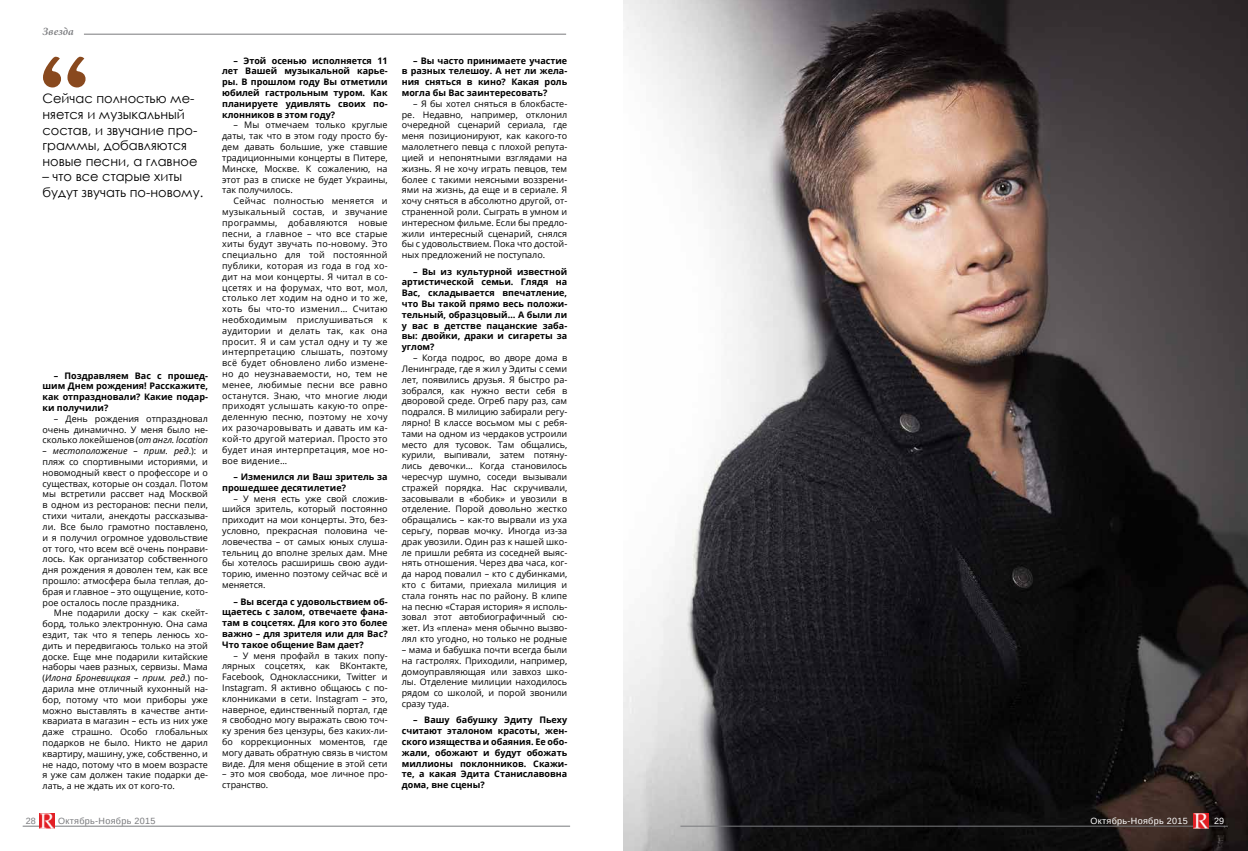
<style>
.page{position:relative;width:1248px;height:851px;background:#fff}
.page>*{position:absolute;margin:0;border:0;box-sizing:border-box;transform-origin:0 0}
.t1{font:13px/15.6px "Century Gothic";color:#000}
.t2{font:italic 600 11px "Minion Pro";letter-spacing:.005em;color:#797a7d}
.t3{font:9px/10.8px "Open Sans";color:#000;text-align:justify}
.t4{font:700 9px/10.8px "Open Sans";color:#000;text-align:justify}
.t5{font:9px "Arimo";letter-spacing:.035em;color:#797a7d}
.t6{font:9px "Arimo";letter-spacing:.035em;color:#fff}
.s1{font-style:italic}
</style>
<div class="page">
<img style="left:623px;top:0;width:624px;height:850px">
<hr style="left:84px;top:34px;width:482px;height:1px;background:#797a7d">
<svg style="left:43px;top:57px;width:42px;height:30px"></svg>
<hr style="left:23px;top:825px;width:547px;height:1px;background:#797a7d">
<hr style="left:680px;top:825px;width:547px;height:1px;background:#797a7d">
<img style="left:40px;top:813px;width:14px;height:15px">
<img style="left:1193px;top:813px;width:14px;height:15px">
<p class="t2" style="left:43px;top:23px;width:33px">Звезда</p>
<h1 class="t1" style="left:43px;top:91px;width:156px">Сейчас полностью ме&shy;няется и музыкальный состав, и звучание про&shy;граммы, добавляются новые песни, а главное</h1>
<h1 class="t1" style="left:43px;top:169px;width:162px">– что все старые хиты будут звучать по-новому.</h1>
<p class="t4" style="left:43px;top:369px;width:167px;text-indent:11px">– Поздравляем Вас с прошед&shy;шим Днем рождения! Расскажите, как отпраздновали? Какие подар&shy;ки получили?</p>
<p class="t3" style="left:43px;top:413px;width:167px;text-indent:11px">– День рождения отпраздновал очень динамично. У меня было не&shy;сколько локейшенов (<span class="s1">от англ. location</span></p>
<p class="t3" style="left:43px;top:445px;width:167px"><span class="s1">– местоположение – прим. ред</span>.): и пляж со спортивными историями, и новомодный квест о профессоре и о существах, которые он создал. Потом мы встретили рассвет над Москвой в одном из ресторанов: песни пели, стихи читали, анекдоты рассказыва&shy;ли. Все было грамотно поставлено, и я получил огромное удовольствие от того, что всем всё очень понрави&shy;лось. Как организатор собственного дня рождения я доволен тем, как все прошло: атмосфера была теплая, до&shy;брая и главное – это ощущение, кото&shy;рое осталось после праздника.</p>
<p class="t3" style="left:43px;top:607px;width:167px;text-indent:11px">Мне подарили доску – как скейт&shy;борд, только электронную. Она сама ездит, так что я теперь ленюсь хо&shy;дить и передвигаюсь только на этой доске. Еще мне подарили китайские наборы чаев разных, сервизы. Мама (<span class="s1">Илона Броневицкая – прим. ред</span>.) по&shy;дарила мне отличный кухонный на&shy;бор, потому что мои приборы уже можно выставлять в качестве анти&shy;квариата в магазин – есть из них уже даже страшно. Особо глобальных подарков не было. Никто не дарил квартиру, машину, уже, собственно, и не надо, потому что в моем возрасте я уже сам должен такие подарки де&shy;лать, а не ждать их от кого-то.</p>
<p class="t4" style="left:222px;top:55px;width:167px;text-indent:11px">– Этой осенью исполняется 11 лет Вашей музыкальной карье&shy;ры. В прошлом году Вы отметили юбилей гастрольным туром. Как планируете удивлять своих по&shy;клонников в этом году?</p>
<p class="t3" style="left:222px;top:119px;width:167px;text-indent:11px">– Мы отмечаем только круглые даты, так что в этом году просто бу&shy;дем давать большие, уже ставшие традиционными концерты в Питере, Минске, Москве. К сожалению, на этот раз в списке не будет Украины, так получилось.</p>
<p class="t3" style="left:222px;top:195px;width:167px;text-indent:11px">Сейчас полностью меняется и музыкальный состав, и звучание программы, добавляются новые песни, а главное – что все старые хиты будут звучать по-новому. Это специально для той постоянной публики, которая из года в год хо&shy;дит на мои концерты. Я читал в со&shy;цсетях и на форумах, что вот, мол, столько лет ходим на одно и то же, хоть бы что-то изменил… Считаю необходимым прислушиваться к аудитории и делать так, как она просит. Я и сам устал одну и ту же интерпретацию слышать, поэтому всё будет обновлено либо измене&shy;но до неузнаваемости, но, тем не менее, любимые песни все равно останутся. Знаю, что многие люди приходят услышать какую-то опре&shy;деленную песню, поэтому не хочу их разочаровывать и давать им ка&shy;кой-то другой материал. Просто это будет иная интерпретация, мое но&shy;вое видение…</p>
<p class="t4" style="left:222px;top:471px;width:167px;text-indent:11px">– Изменился ли Ваш зритель за прошедшее десятилетие?</p>
<p class="t3" style="left:222px;top:492px;width:167px;text-indent:11px">– У меня есть уже свой сложив&shy;шийся зритель, который постоянно приходит на мои концерты. Это, без&shy;условно, прекрасная половина че&shy;ловечества – от самых юных слуша&shy;тельниц до вполне зрелых дам. Мне бы хотелось расширишь свою ауди&shy;торию, именно поэтому сейчас всё и меняется.</p>
<p class="t4" style="left:222px;top:595px;width:167px;text-indent:11px">– Вы всегда с удовольствием об&shy;щаетесь с залом, отвечаете фана&shy;там в соцсетях. Для кого это более важно – для зрителя или для Вас?<br>Что такое общение Вам дает?</p>
<p class="t3" style="left:222px;top:649px;width:167px;text-indent:11px">– У меня профайл в таких попу&shy;лярных соцсетях, как ВКонтакте, Facebook, Одноклассники, Twitter и Instagram. Я активно общаюсь с по&shy;клонниками в сети. Instagram – это, наверное, единственный портал, где я свободно могу выражать свою точ&shy;ку зрения без цензуры, без каких-ли&shy;бо коррекционных моментов, где могу давать обратную связь в чистом виде. Для меня общение в этой сети</p>
<p class="t3" style="left:222px;top:768px;width:167px">– это моя свобода, мое личное про&shy;странство.</p>
<p class="t4" style="left:402px;top:55px;width:167px;text-indent:11px">– Вы часто принимаете участие в разных телешоу. А нет ли жела&shy;ния сняться в кино? Какая роль могла бы Вас заинтересовать?</p>
<p class="t3" style="left:402px;top:98px;width:167px;text-indent:11px">– Я бы хотел сняться в блокбасте&shy;ре. Недавно, например, отклонил очередной сценарий сериала, где меня позиционируют, как какого-то малолетнего певца с плохой репута&shy;цией и непонятными взглядами на жизнь. Я не хочу играть певцов, тем более с такими неясными воззрени&shy;ями на жизнь, да еще и в сериале. Я хочу сняться в абсолютно другой, от&shy;страненной роли. Сыграть в умном и интересном фильме. Если бы предло&shy;жили интересный сценарий, снялся бы с удовольствием. Пока что достой&shy;ных предложений не поступало.</p>
<p class="t4" style="left:402px;top:266px;width:167px;text-indent:11px">– Вы из культурной известной артистической семьи. Глядя на Вас, складывается впечатление, что Вы такой прямо весь положи&shy;тельный, образцовый… А были ли у вас в детстве пацанские заба&shy;вы: двойки, драки и сигареты за углом?</p>
<p class="t3" style="left:402px;top:352px;width:167px;text-indent:11px">– Когда подрос, во дворе дома в Ленинграде, где я жил у Эдиты с семи лет, появились друзья. Я быстро ра&shy;зобрался, как нужно вести себя в дворовой среде. Огреб пару раз, сам подрался. В милицию забирали регу&shy;лярно! В классе восьмом мы с ребя&shy;тами на одном из чердаков устроили место для тусовок. Там общались, курили, выпивали, затем потяну&shy;лись девочки… Когда становилось чересчур шумно, соседи вызывали стражей порядка. Нас скручивали, засовывали в «бобик» и увозили в отделение. Порой довольно жестко обращались – как-то вырвали из уха серьгу, порвав мочку. Иногда из-за драк увозили. Один раз к нашей шко&shy;ле пришли ребята из соседней выяс&shy;нять отношения. Через два часа, ког&shy;да народ повалил – кто с дубинками, кто с битами, приехала милиция и стала гонять нас по району. В клипе на песню «Старая история» я исполь&shy;зовал этот автобиографичный сю&shy;жет. Из «плена» меня обычно вызво&shy;лял кто угодно, но только не родные</p>
<p class="t3" style="left:402px;top:644px;width:167px">– мама и бабушка почти всегда были на гастролях. Приходили, например, домоуправляющая или завхоз шко&shy;лы. Отделение милиции находилось рядом со школой, и порой звонили сразу туда.</p>
<p class="t4" style="left:402px;top:714px;width:167px;text-indent:11px">– Вашу бабушку Эдиту Пьеху считают эталоном красоты, жен&shy;ского изящества и обаяния. Ее обо&shy;жали, обожают и будут обожать миллионы поклонников. Скажи&shy;те, а какая Эдита Станиславовна дома, вне сцены?</p>
<p class="t5" style="left:26px;top:814px;width:12px">28</p>
<p class="t5" style="left:58px;top:814px;width:99px">Октябрь-Ноябрь 2015</p>
<p class="t6" style="left:1090px;top:814px;width:99px">Октябрь-Ноябрь 2015</p>
<p class="t6" style="left:1213px;top:814px;width:12px">29</p>
</div>
